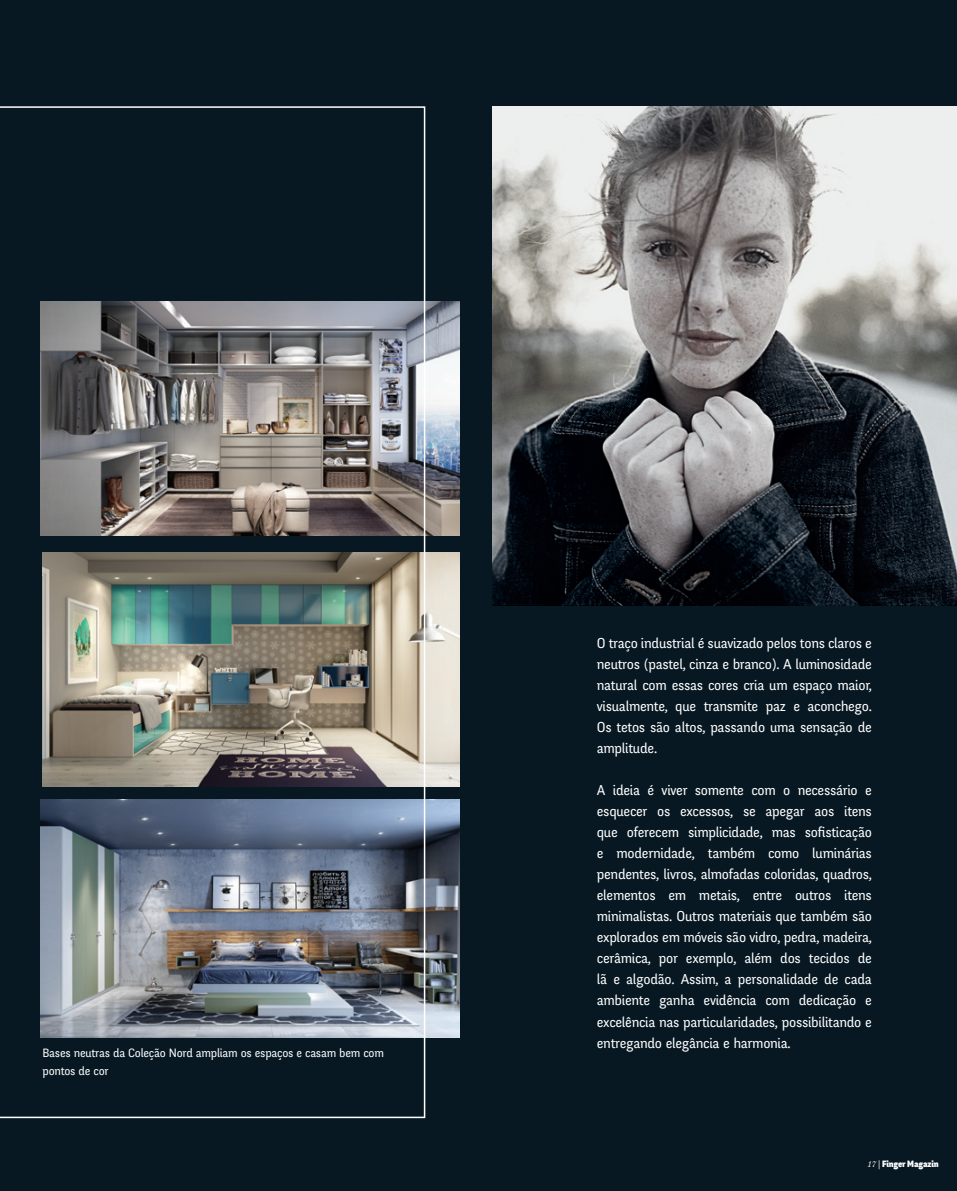
<style>
.page{position:relative;width:957px;height:1191px;background:#fff}
.page>*{position:absolute;margin:0;border:0;box-sizing:border-box;transform-origin:0 0}
.t1{font:14.25px/21px "Fengardo Neue";letter-spacing:-.02em;color:#fff;text-align:justify}
.t2{font:12px/18px "Fengardo Neue";letter-spacing:-.02em;color:#fff}
.t3{font:900 9px "Fengardo Neue";letter-spacing:-.02em;color:#fff}
.s1{font-family:"Century Expanded LT Std";font-weight:400;font-style:italic}
.s2{font-weight:400}
</style>
<div class="page">
<div style="left:0;top:0;width:957px;height:1190px;background:#071822"></div>
<img style="left:492px;top:106px;width:465px;height:499px">
<img style="left:425px;top:301px;width:34px;height:234px">
<img style="left:425px;top:799px;width:34px;height:238px">
<img style="left:425px;top:552px;width:34px;height:234px">
<img style="left:0;top:106px;width:425px;height:1012px">
<p class="t2" style="left:43px;top:1044px;width:343px">Bases neutras da Coleção N ord ampliam os espaços e casam bem com pontos de cor</p>
<p class="t1" style="left:597px;top:633px;width:276px">O traço industrial é suavizado pelos tons claros e neutros (pastel, cinza e branco). A luminosidade natural com essas cores cria um espaço maior, visualmente, que transmite paz e aconchego.<br>Os tetos são altos, passando uma sensação de amplitude.</p>
<p class="t1" style="left:597px;top:780px;width:276px">A ideia é viver somente com o necessário e esquecer os excessos, se apegar aos itens que oferecem simplicidade, mas sofisticação e modernidade, também como luminárias pendentes, livros, almofadas coloridas, quadros, elementos em metais, entre outros itens minimalistas. Outros materiais que também são explorados em móveis são vidro, pedra, madeira, cerâmica, por exemplo, além dos tecidos de lã e algodão. Assim, a personalidade de cada ambiente ganha evidência com dedicação e excelência nas particularidades, possibilitando e entregando elegância e harmonia.</p>
<p class="t3" style="left:867px;top:1158px;width:73px"><span class="s1">17</span> <span class="s2">|</span> Finger Magazin</p>
</div>
